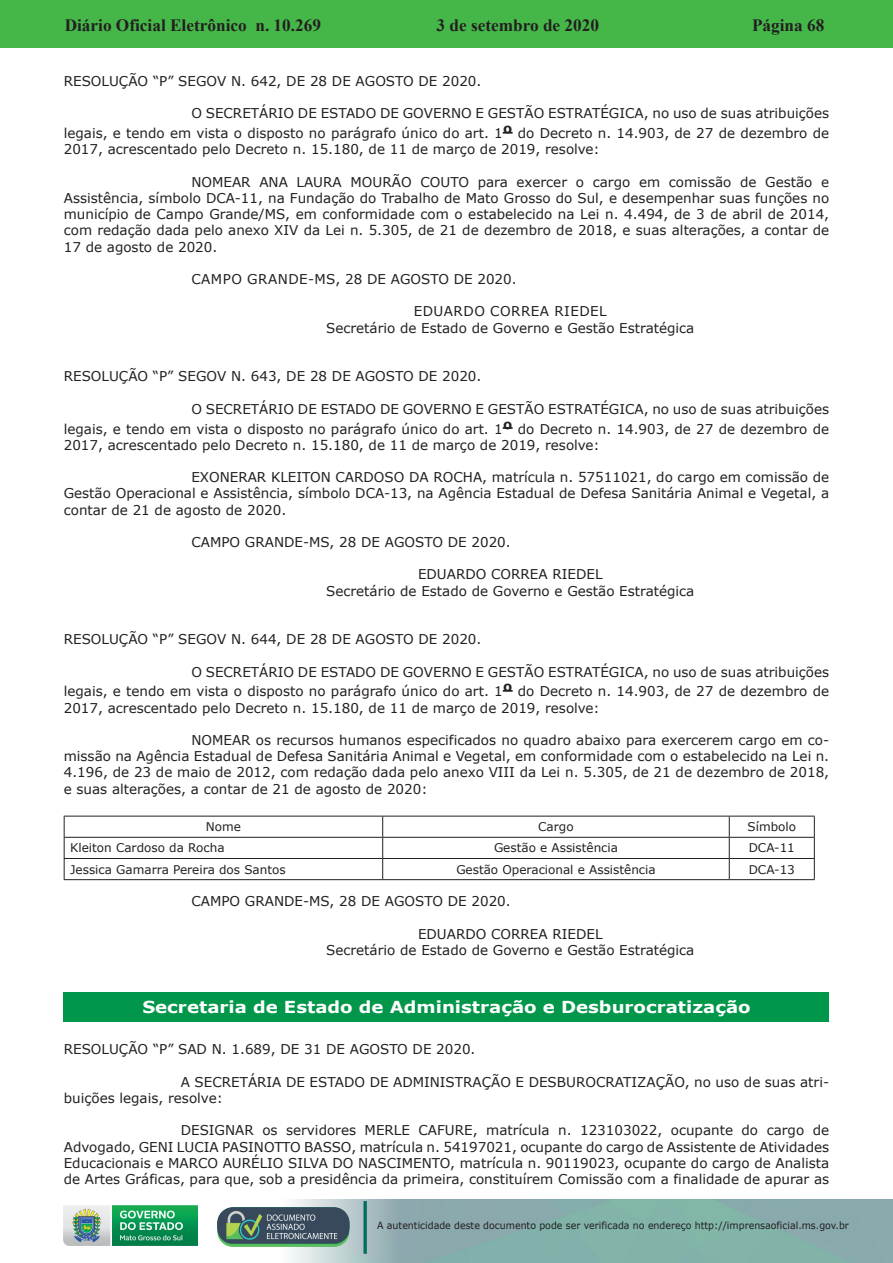
<style>
.page{position:relative;width:893px;height:1263px;background:#fff}
.page>*{position:absolute;margin:0;border:0;box-sizing:border-box;transform-origin:0 0}
.t1{font:700 17.25px "Times New Roman";color:#231f20}
.t2{font:700 16.5px "Verdana";color:#fff;scale:1.1 1}
.t3{font:13.5px/16.2px "Verdana";color:#231f20;text-align:justify}
.t4{font:12px "Verdana";color:#231f20}
.t5{font:9.9px "Verdana";color:#231f20;scale:.95 1}
.s1{font-weight:700;font-size:16.5px}
</style>
<div class="page">
<div style="left:0;top:0;width:893px;height:48px;background:#45b749"></div>
<img style="left:63px;top:1199px;width:830px;height:64px">
<img style="left:364px;top:1202px;width:2px;height:51px">
<img style="left:218px;top:1207px;width:132px;height:39px">
<img style="left:64px;top:1205px;width:134px;height:41px">
<svg style="left:503px;top:132px;width:10px;height:2px"></svg>
<svg style="left:503px;top:427px;width:10px;height:2px"></svg>
<svg style="left:503px;top:690px;width:10px;height:2px"></svg>
<hr style="left:64px;top:816px;width:319px;height:1px;background:#231f20">
<hr style="left:383px;top:816px;width:346px;height:1px;background:#231f20">
<hr style="left:729px;top:816px;width:86px;height:1px;background:#231f20">
<hr style="left:64px;top:837px;width:319px;height:1px;background:#231f20">
<hr style="left:383px;top:837px;width:346px;height:1px;background:#231f20">
<hr style="left:729px;top:837px;width:86px;height:1px;background:#231f20">
<hr style="left:64px;top:858px;width:319px;height:1px;background:#231f20">
<svg style="left:64px;top:816px;width:1px;height:63px"></svg>
<hr style="left:383px;top:858px;width:346px;height:1px;background:#231f20">
<svg style="left:382px;top:816px;width:1px;height:63px"></svg>
<hr style="left:729px;top:858px;width:86px;height:1px;background:#231f20">
<svg style="left:729px;top:816px;width:1px;height:63px"></svg>
<svg style="left:814px;top:816px;width:1px;height:63px"></svg>
<hr style="left:64px;top:879px;width:319px;height:1px;background:#231f20">
<hr style="left:383px;top:879px;width:346px;height:1px;background:#231f20">
<hr style="left:729px;top:879px;width:86px;height:1px;background:#231f20">
<div style="left:64px;top:992px;width:765px;height:30px;background:#00974a"></div>
<p class="t1" style="left:65px;top:13px;width:258px">Diário Oficial Eletrônico n. 10.269</p>
<p class="t1" style="left:436px;top:13px;width:164px">3 de setembro de 2020</p>
<p class="t1" style="left:752px;top:13px;width:74px">Página 68</p>
<p class="t3" style="left:64px;top:73px;width:419px">RESOLUÇÃO “P” SEGOV N. 642, DE 28 DE AGOSTO DE 2020.</p>
<p class="t3" style="left:64px;top:104px;width:767px;line-height:19.8px;text-align:right">O SECRETÁRIO DE ESTADO DE GOVERNO E GESTÃO ESTRATÉGICA, no uso de suas atribuições<br>legais, e tendo em vista o disposto no parágrafo único do art. 1<span class="s1">º</span> do Decreto n. 14.903, de 27 de dezembro de</p>
<p class="t3" style="left:64px;top:141px;width:537px">2017, acrescentado pelo Decreto n. 15.180, de 11 de março de 2019, resolve:</p>
<p class="t3" style="left:64px;top:174px;width:767px;text-indent:128px">NOMEAR ANA LAURA MOURÃO COUTO para exercer o cargo em comissão de Gestão e Assistência, símbolo DCA-11, na Fundação do Trabalho de Mato Grosso do Sul, e desempenhar suas funções no município de Campo Grande/MS, em conformidade com o estabelecido na Lei n. 4.494, de 3 de abril de 2014, com redação dada pelo anexo XIV da Lei n. 5.305, de 21 de dezembro de 2018, e suas alterações, a contar de 17 de agosto de 2020.</p>
<p class="t3" style="left:191px;top:271px;width:327px">CAMPO GRANDE-MS, 28 DE AGOSTO DE 2020.</p>
<p class="t3" style="left:326px;top:303px;width:370px;text-align:center">EDUARDO CORREA RIEDEL<br>Secretário de Estado de Governo e Gestão Estratégica</p>
<p class="t3" style="left:64px;top:368px;width:419px">RESOLUÇÃO “P” SEGOV N. 643, DE 28 DE AGOSTO DE 2020.</p>
<p class="t3" style="left:64px;top:399px;width:767px;line-height:19.8px;text-align:right">O SECRETÁRIO DE ESTADO DE GOVERNO E GESTÃO ESTRATÉGICA, no uso de suas atribuições<br>legais, e tendo em vista o disposto no parágrafo único do art. 1<span class="s1">º</span> do Decreto n. 14.903, de 27 de dezembro de</p>
<p class="t3" style="left:64px;top:437px;width:537px">2017, acrescentado pelo Decreto n. 15.180, de 11 de março de 2019, resolve:</p>
<p class="t3" style="left:64px;top:469px;width:767px;text-indent:128px">EXONERAR KLEITON CARDOSO DA ROCHA, matrícula n. 57511021, do cargo em comissão de Gestão Operacional e Assistência, símbolo DCA-13, na Agência Estadual de Defesa Sanitária Animal e Vegetal, a contar de 21 de agosto de 2020.</p>
<p class="t3" style="left:191px;top:534px;width:321px">CAMPO GRANDE-MS, 28 DE AGOSTO DE 2020.</p>
<p class="t3" style="left:326px;top:566px;width:370px;text-align:center">EDUARDO CORREA RIEDEL<br>Secretário de Estado de Governo e Gestão Estratégica</p>
<p class="t3" style="left:64px;top:631px;width:419px">RESOLUÇÃO “P” SEGOV N. 644, DE 28 DE AGOSTO DE 2020.</p>
<p class="t3" style="left:64px;top:662px;width:767px;line-height:19.8px;text-align:right">O SECRETÁRIO DE ESTADO DE GOVERNO E GESTÃO ESTRATÉGICA, no uso de suas atribuições<br>legais, e tendo em vista o disposto no parágrafo único do art. 1<span class="s1">º</span> do Decreto n. 14.903, de 27 de dezembro de</p>
<p class="t3" style="left:64px;top:699px;width:537px">2017, acrescentado pelo Decreto n. 15.180, de 11 de março de 2019, resolve:</p>
<p class="t3" style="left:64px;top:732px;width:767px;text-indent:128px">NOMEAR os recursos humanos especificados no quadro abaixo para exercerem cargo em co&shy;missão na Agência Estadual de Defesa Sanitária Animal e Vegetal, em conformidade com o estabelecido na Lei n.<br>4.196, de 23 de maio de 2012, com redação dada pelo anexo VIII da Lei n. 5.305, de 21 de dezembro de 2018, e suas alterações, a contar de 21 de agosto de 2020:</p>
<p class="t4" style="left:206px;top:819px;width:37px">Nome</p>
<p class="t4" style="left:538px;top:819px;width:37px">Cargo</p>
<p class="t4" style="left:747px;top:819px;width:50px">Símbolo</p>
<p class="t4" style="left:70px;top:840px;width:156px">Kleiton Cardoso da Rocha</p>
<p class="t4" style="left:494px;top:840px;width:126px">Gestão e Assistência</p>
<p class="t4" style="left:749px;top:840px;width:48px">DCA-11</p>
<p class="t4" style="left:70px;top:861px;width:217px">Jessica Gamarra Pereira dos Santos</p>
<p class="t4" style="left:456px;top:861px;width:201px">Gestão Operacional e Assistência</p>
<p class="t4" style="left:749px;top:861px;width:48px">DCA-13</p>
<p class="t3" style="left:191px;top:893px;width:321px">CAMPO GRANDE-MS, 28 DE AGOSTO DE 2020.</p>
<p class="t3" style="left:326px;top:926px;width:370px;text-align:center">EDUARDO CORREA RIEDEL<br>Secretário de Estado de Governo e Gestão Estratégica</p>
<p class="t2" style="left:142px;top:996px;width:554px">Secretaria de Estado de Administração e Desburocratização</p>
<p class="t3" style="left:64px;top:1041px;width:413px">RESOLUÇÃO “P” SAD N. 1.689, DE 31 DE AGOSTO DE 2020.</p>
<p class="t3" style="left:64px;top:1074px;width:767px;text-indent:117px">A SECRETÁRIA DE ESTADO DE ADMINISTRAÇÃO E DESBUROCRATIZAÇÃO, no uso de suas atri&shy;buições legais, resolve:</p>
<p class="t3" style="left:64px;top:1122px;width:767px;text-indent:117px">DESIGNAR os servidores MERLE CAFURE, matrícula n. 123103022, ocupante do cargo de Advogado, GENI LUCIA PASINOTTO BASSO, matrícula n. 54197021, ocupante do cargo de Assistente de Atividades Educacionais e MARCO AURÉLIO SILVA DO NASCIMENTO, matrícula n. 90119023, ocupante do cargo de Analista de Artes Gráficas, para que, sob a presidência da primeira, constituírem Comissão com a finalidade de apurar as</p>
<p class="t5" style="left:377px;top:1219px;width:498px">A autenticidade deste documento pode ser verificada no endereço http://imprensaoficial.ms.gov.br</p>
</div>
